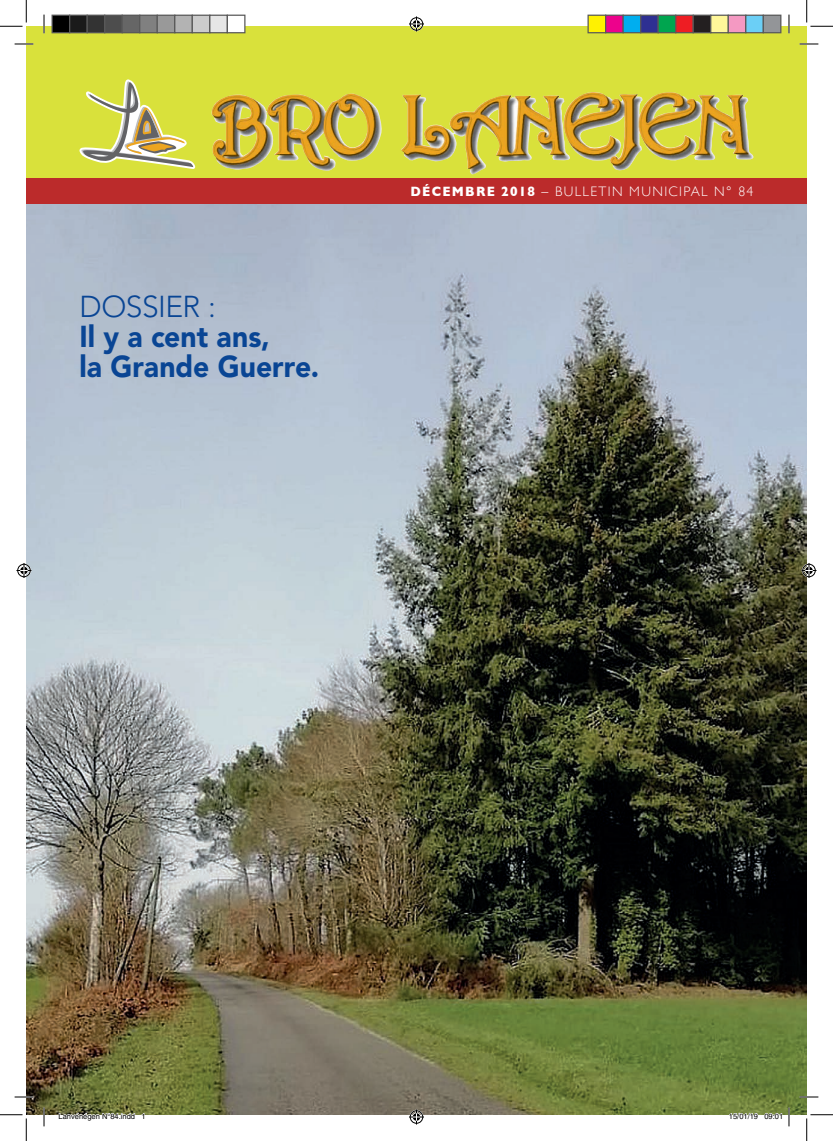
<style>
.page{position:relative;width:833px;height:1141px;background:#fff}
.page>*{position:absolute;margin:0;border:0;box-sizing:border-box;transform-origin:0 0}
.avenir{font:900 30px "Avenir";color:#094594;scale:.94 1}
.avenir-2{font:300 30px "Avenir";letter-spacing:-.02em;color:#094594}
.t1{font:300 13.75px "Gill Sans";letter-spacing:.1em;color:#fff}
.t2{font:7.5px "Helvetica";color:#000}
.s1{font-weight:700}
</style>
<div class="page">
<img style="left:26px;top:204px;width:780px;height:910px">
<svg style="left:26px;top:26px;width:780px;height:153px;background:#d3d23e"></svg>
<img style="left:562px;top:92px;width:191px;height:80px">
<svg style="left:79px;top:79px;width:116px;height:90px;background:#ced062"></svg>
<div style="left:26px;top:179px;width:780px;height:25px;background:#bb2b2b"></div>
<svg style="left:15px;top:43px;width:18px;height:2px"></svg>
<svg style="left:799px;top:43px;width:18px;height:2px"></svg>
<svg style="left:15px;top:1096px;width:18px;height:1px"></svg>
<svg style="left:799px;top:1096px;width:18px;height:1px"></svg>
<svg style="left:43px;top:15px;width:2px;height:18px"></svg>
<svg style="left:43px;top:1107px;width:2px;height:19px"></svg>
<svg style="left:787px;top:15px;width:2px;height:18px"></svg>
<svg style="left:787px;top:1107px;width:2px;height:19px"></svg>
<svg style="left:0;top:0;width:27px;height:27px"></svg>
<svg style="left:0;top:1114px;width:27px;height:26px"></svg>
<svg style="left:806px;top:0;width:26px;height:27px"></svg>
<svg style="left:806px;top:1114px;width:26px;height:26px"></svg>
<svg style="left:409px;top:16px;width:15px;height:15px"></svg>
<svg style="left:409px;top:1109px;width:15px;height:15px"></svg>
<svg style="left:16px;top:563px;width:15px;height:15px"></svg>
<svg style="left:801px;top:563px;width:15px;height:15px"></svg>
<div style="left:52px;top:15px;width:18px;height:18px;background:#000"></div>
<div style="left:51px;top:15px;width:19px;height:18px;border:1px solid #595959"></div>
<div style="left:70px;top:15px;width:17px;height:18px;background:#1a1a1a"></div>
<div style="left:69px;top:15px;width:19px;height:18px;border:1px solid #595959"></div>
<div style="left:87px;top:15px;width:18px;height:18px;background:#333"></div>
<div style="left:86px;top:15px;width:19px;height:18px;border:1px solid #595959"></div>
<div style="left:105px;top:15px;width:17px;height:18px;background:#4d4d4d"></div>
<div style="left:104px;top:15px;width:19px;height:18px;border:1px solid #595959"></div>
<div style="left:122px;top:15px;width:18px;height:18px;background:#666"></div>
<div style="left:121px;top:15px;width:19px;height:18px;border:1px solid #595959"></div>
<div style="left:140px;top:15px;width:17px;height:18px;background:#808080"></div>
<div style="left:139px;top:15px;width:19px;height:18px;border:1px solid #595959"></div>
<div style="left:157px;top:15px;width:18px;height:18px;background:#999"></div>
<div style="left:156px;top:15px;width:19px;height:18px;border:1px solid #595959"></div>
<div style="left:175px;top:15px;width:17px;height:18px;background:#b3b3b3"></div>
<div style="left:174px;top:15px;width:19px;height:18px;border:1px solid #595959"></div>
<div style="left:192px;top:15px;width:18px;height:18px;background:#ccc"></div>
<div style="left:191px;top:15px;width:19px;height:18px;border:1px solid #595959"></div>
<div style="left:210px;top:15px;width:17px;height:18px;background:#e6e6e6"></div>
<div style="left:209px;top:15px;width:19px;height:18px;border:1px solid #595959"></div>
<div style="left:227px;top:15px;width:18px;height:18px;background:#fff"></div>
<div style="left:226px;top:15px;width:19px;height:18px;border:1px solid #595959"></div>
<div style="left:587px;top:15px;width:18px;height:18px;background:#fff101"></div>
<div style="left:587px;top:15px;width:19px;height:18px;border:1px solid #595959"></div>
<div style="left:605px;top:15px;width:17px;height:18px;background:#ed028c"></div>
<div style="left:604px;top:15px;width:19px;height:18px;border:1px solid #595959"></div>
<div style="left:622px;top:15px;width:18px;height:18px;background:#00aeef"></div>
<div style="left:622px;top:15px;width:19px;height:18px;border:1px solid #595959"></div>
<div style="left:640px;top:15px;width:17px;height:18px;background:#2e3092"></div>
<div style="left:639px;top:15px;width:19px;height:18px;border:1px solid #595959"></div>
<div style="left:657px;top:15px;width:18px;height:18px;background:#00a54f"></div>
<div style="left:657px;top:15px;width:19px;height:18px;border:1px solid #595959"></div>
<div style="left:675px;top:15px;width:17px;height:18px;background:#ee1d23"></div>
<div style="left:674px;top:15px;width:19px;height:18px;border:1px solid #595959"></div>
<div style="left:692px;top:15px;width:18px;height:18px;background:#231f20"></div>
<div style="left:692px;top:15px;width:19px;height:18px;border:1px solid #595959"></div>
<div style="left:710px;top:15px;width:17px;height:18px;background:#fff79a"></div>
<div style="left:709px;top:15px;width:19px;height:18px;border:1px solid #595959"></div>
<div style="left:727px;top:15px;width:18px;height:18px;background:#f499c2"></div>
<div style="left:727px;top:15px;width:19px;height:18px;border:1px solid #595959"></div>
<div style="left:745px;top:15px;width:17px;height:18px;background:#6bcff6"></div>
<div style="left:744px;top:15px;width:19px;height:18px;border:1px solid #595959"></div>
<div style="left:762px;top:15px;width:18px;height:18px;background:#939598"></div>
<div style="left:762px;top:15px;width:19px;height:18px;border:1px solid #595959"></div>
<svg style="left:59px;top:1112px;width:76px;height:3px"></svg>
<svg style="left:728px;top:1112px;width:29px;height:3px"></svg>
<svg style="left:764px;top:1112px;width:17px;height:3px"></svg>
<p class="avenir-2" style="left:79px;top:289px;width:138px">DOSSIER :</p>
<p class="avenir" style="left:79px;top:318px;width:204px">Il y a cent ans,</p>
<p class="avenir" style="left:79px;top:348px;width:256px">la Grande Guerre.</p>
<p class="t1" style="left:410px;top:183px;width:344px"><span class="s1">DÉCEMBRE 2018</span> – BULLETIN MUNICIPAL N° 84</p>
<p class="t2" style="left:59px;top:1111px;width:88px">Lanvénégen N°84.indd 1</p>
<p class="t2" style="left:728px;top:1111px;width:56px">15/01/19 09:01</p>
</div>
